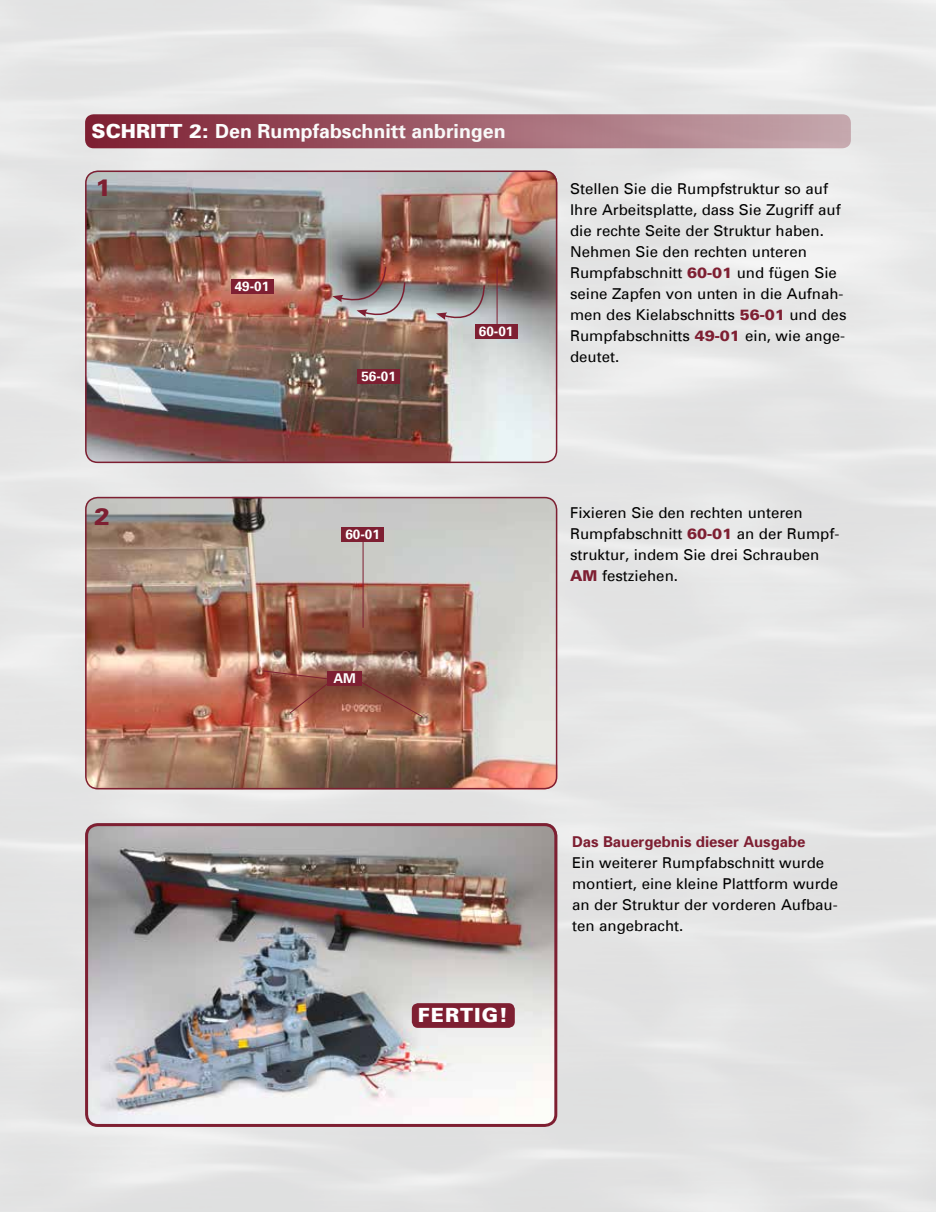
<style>
.page{position:relative;width:936px;height:1212px;background:#fff}
.page>*{position:absolute;margin:0;border:0;box-sizing:border-box;transform-origin:0 0}
.t1{font:900 24px "Univers";color:#7e1f32}
.t2{font:900 19.65px "Univers";letter-spacing:.05em;color:#fff}
.t3{font:700 19.5px "Univers";color:#fff}
.t4{font:15px/21px "Univers";color:#000}
.t5{font:700 15px "Univers";letter-spacing:-.005em;color:#7e1f32}
.t6{font:700 13.5px "Univers";color:#fff}
.s1{font-weight:900}
.s2{font-weight:900;color:#7e1f32}
</style>
<div class="page">
<div style="left:0;top:0;width:935px;height:1212px;background:#e5e6e6"></div>
<img style="left:85px;top:171px;width:472px;height:292px">
<div style="left:85px;top:171px;width:472px;height:292px;border:2px solid #7e1f32;border-radius:12px"></div>
<img style="left:85px;top:497px;width:472px;height:292px">
<div style="left:85px;top:497px;width:472px;height:292px;border:2px solid #7e1f32;border-radius:12px"></div>
<img style="left:85px;top:823px;width:472px;height:304px">
<div style="left:85px;top:823px;width:472px;height:304px;border:3px solid #7e1f32;border-radius:11px"></div>
<div style="left:412px;top:1003px;width:102px;height:25px;background:#7e1f32;border-radius:6px"></div>
<svg style="left:262px;top:670px;width:75px;height:44px;background:#9c5442"></svg>
<hr style="left:496px;top:267px;width:1px;height:67px;background:#7e1f32">
<div style="left:475px;top:324px;width:42px;height:15px;background:#7e1f32"></div>
<hr style="left:362px;top:529px;width:1px;height:99px;background:#7e1f32">
<div style="left:341px;top:527px;width:43px;height:15px;background:#7e1f32"></div>
<div style="left:85px;top:114px;width:765px;height:34px;background:linear-gradient(to right,#7e1e31,#c7aab0);border-radius:9px"></div>
<div style="left:231px;top:279px;width:42px;height:15px;background:#7e1f32"></div>
<div style="left:357px;top:369px;width:43px;height:15px;background:#7e1f32"></div>
<svg style="left:436px;top:284px;width:49px;height:43px;background:#979294"></svg>
<img style="left:332px;top:265px;width:74px;height:58px">
<svg style="left:352px;top:676px;width:71px;height:42px;background:#8d503e"></svg>
<div style="left:327px;top:671px;width:34px;height:15px;background:#7e1f32"></div>
<h3 class="t3" style="left:92px;top:123px;width:415px"><span class="s1">SCHRITT 2:</span> Den Rumpfabschnitt anbringen</h3>
<h1 class="t1" style="left:95px;top:177px;width:18px">1</h1>
<h1 class="t1" style="left:94px;top:506px;width:18px">2</h1>
<p class="t6" style="left:235px;top:281px;width:36px">49-01</p>
<p class="t6" style="left:361px;top:371px;width:36px">56-01</p>
<p class="t6" style="left:345px;top:528px;width:36px">60-01</p>
<p class="t6" style="left:333px;top:673px;width:24px">AM</p>
<p class="t6" style="left:479px;top:326px;width:36px">60-01</p>
<p class="t4" style="left:570px;top:179px;width:278px">Stellen Sie die Rumpfstruktur so auf Ihre Arbeitsplatte, dass Sie Zugriff auf die rechte Seite der Struktur haben.<br>Nehmen Sie den rechten unteren Rumpfabschnitt <span class="s2">60-01</span> und fügen Sie seine Zapfen von unten in die Aufnah&shy;men des Kielabschnitts <span class="s2">56-01</span> und des Rumpfabschnitts <span class="s2">49-01</span> ein, wie ange&shy;deutet.</p>
<p class="t4" style="left:570px;top:503px;width:271px">Fixieren Sie den rechten unteren<br>Rumpfabschnitt <span class="s2">60-01</span> an der Rumpf&shy;struktur, indem Sie drei Schrauben<br><span class="s2">AM</span> festziehen.</p>
<h2 class="t2" style="left:418px;top:1006px;width:91px">FERTIG!</h2>
<p class="t5" style="left:572px;top:835px;width:235px">Das Bauergebnis dieser Ausgabe</p>
<p class="t4" style="left:572px;top:853px;width:267px">Ein weiterer Rumpfabschnitt wurde montiert, eine kleine Plattform wurde an der Struktur der vorderen Aufbau&shy;ten angebracht.</p>
</div>
